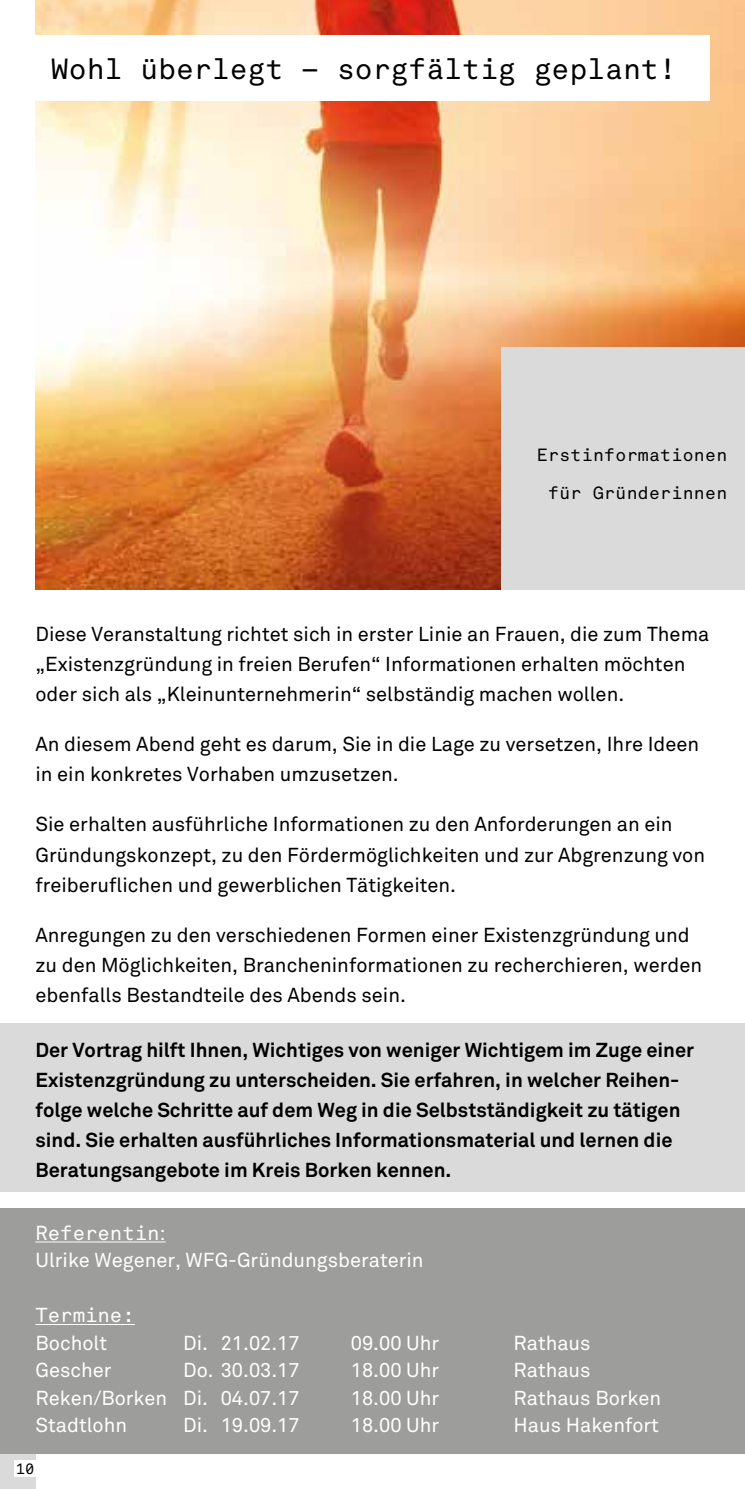
<style>
.page{position:relative;width:745px;height:1489px;background:#fff}
.page>*{position:absolute;margin:0;border:0;box-sizing:border-box;transform-origin:0 0}
.t1{font:28.75px "Akkurat Mono";color:#000}
.t2{font:20px/30px "Akkurat";color:#000}
.t3{font:700 20px/30px "Akkurat";color:#000}
.t4{font:20px "Akkurat";color:#fff}
.t5{font:20px "Akkurat Mono";color:#fff}
.t6{font:17.5px/37.5px "Akkurat Mono";letter-spacing:.02em;color:#000;text-align:right}
.t7{font:15px "Akkurat Mono";color:#000}
.s1{font-family:"Akkurat"}
</style>
<div class="page">
<div style="left:0;top:1453px;width:35px;height:35px;background:#dadada"></div>
<div style="left:14px;top:1460px;width:26px;height:16px;background:#fff"></div>
<img style="left:35px;top:0;width:709px;height:590px">
<div style="left:0;top:1023px;width:744px;height:168px;background:#dadada"></div>
<div style="left:35px;top:35px;width:674px;height:66px;background:#fff"></div>
<div style="left:501px;top:347px;width:243px;height:243px;background:#dadada"></div>
<div style="left:0;top:1208px;width:744px;height:245px;background:#9d9d9c"></div>
<hr style="left:35px;top:1241px;width:131px;height:1px;background:#fff">
<hr style="left:35px;top:1323px;width:100px;height:1px;background:#fff">
<h1 class="t1" style="left:51px;top:51px;width:626px">Wohl überlegt – sorgfältig geplant!</h1>
<p class="t6" style="left:536px;top:437px;width:192px">Erstinformationen für Gründerinnen</p>
<p class="t2" style="left:35px;top:620px;width:675px">Diese Veranstaltung richtet sich in erster Linie an Frauen, die zum Thema „Existenzgründung in freien Berufen“ Informationen erhalten möchten oder sich als „Kleinunternehmerin“ selbständig machen wollen.</p>
<p class="t2" style="left:35px;top:730px;width:664px">An diesem Abend geht es darum, Sie in die Lage zu versetzen, Ihre Ideen in ein konkretes Vorhaben umzusetzen.</p>
<p class="t2" style="left:35px;top:810px;width:670px">Sie erhalten ausführliche Informationen zu den Anforderungen an ein<br>Gründungskonzept, zu den Fördermöglichkeiten und zur Abgrenzung von freiberuflichen und gewerblichen Tätigkeiten.</p>
<p class="t2" style="left:35px;top:920px;width:667px">Anregungen zu den verschiedenen Formen einer Existenzgründung und zu den Möglichkeiten, Brancheninformationen zu recherchieren, werden ebenfalls Bestandteile des Abends sein.</p>
<p class="t3" style="left:35px;top:1034px;width:659px">Der Vortrag hilft Ihnen, Wichtiges von weniger Wichtigem im Zuge einer Existenzgründung zu unterscheiden. Sie erfahren, in welcher Reihen&shy;folge welche Schritte auf dem Weg in die Selbstständigkeit zu tätigen sind. Sie erhalten ausführliches Informationsmaterial und lernen die Beratungsangebote im Kreis Borken kennen.</p>
<p class="t5" style="left:35px;top:1220px;width:132px">Referentin<span class="s1">:</span></p>
<p class="t4" style="left:35px;top:1248px;width:389px">Ulrike Wegener, WFG-Gründungsberaterin</p>
<p class="t5" style="left:35px;top:1303px;width:101px">Termine:</p>
<p class="t4" style="left:35px;top:1330px;width:73px">Bocholt</p>
<p class="t4" style="left:183px;top:1330px;width:118px">Di. 21.02.17</p>
<p class="t4" style="left:350px;top:1330px;width:90px">09.00 Uhr</p>
<p class="t4" style="left:513px;top:1330px;width:79px">Rathaus</p>
<p class="t4" style="left:35px;top:1358px;width:78px">Gescher</p>
<p class="t4" style="left:183px;top:1358px;width:118px">Do. 30.03.17</p>
<p class="t4" style="left:350px;top:1358px;width:90px">18.00 Uhr</p>
<p class="t4" style="left:513px;top:1358px;width:79px">Rathaus</p>
<p class="t4" style="left:35px;top:1385px;width:265px">Reken/Borken Di. 04.07.17</p>
<p class="t4" style="left:350px;top:1385px;width:90px">18.00 Uhr</p>
<p class="t4" style="left:513px;top:1385px;width:149px">Rathaus Borken</p>
<p class="t4" style="left:35px;top:1413px;width:93px">Stadtlohn</p>
<p class="t4" style="left:183px;top:1413px;width:118px">Di. 19.09.17</p>
<p class="t4" style="left:350px;top:1413px;width:90px">18.00 Uhr</p>
<p class="t4" style="left:513px;top:1413px;width:147px">Haus Hakenfort</p>
<p class="t7" style="left:16px;top:1459px;width:20px">10</p>
</div>
